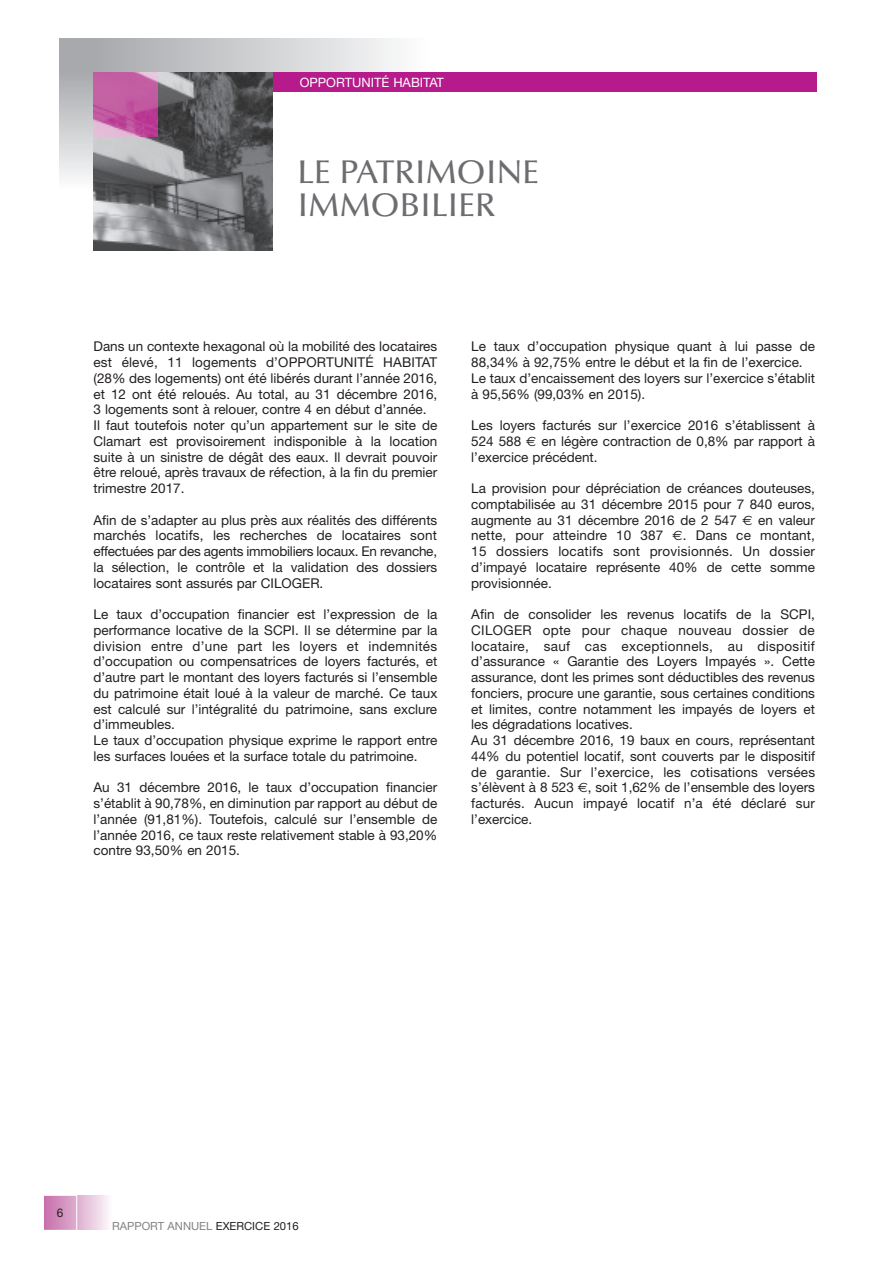
<style>
.page{position:relative;width:893px;height:1263px;background:#fff}
.page>*{position:absolute;margin:0;border:0;box-sizing:border-box;transform-origin:0 0}
.t1{font:500 33px/33px "Optima";color:#6c6d70}
.t2{font:13.5px/15.8px "Helvetica Neue";color:#231f20}
.t3{font:12.9px "Helvetica Neue";color:#fff}
.t4{font:12px "Helvetica Neue";color:#231f20}
.t5{font:11.25px "Helvetica Neue";color:#808285}
.s1{font-family:"Euro Sans"}
.s2{color:#231f20}
</style>
<div class="page">
<div style="left:60px;top:38px;width:34px;height:34px;background:#a8a9ad"></div>
<div style="left:60px;top:95px;width:34px;height:95px;background:#b9babd"></div>
<div style="left:60px;top:102px;width:34px;height:88px;background:#bebfc1"></div>
<div style="left:60px;top:109px;width:34px;height:81px;background:#c2c3c6"></div>
<div style="left:60px;top:116px;width:34px;height:74px;background:#c7c8ca"></div>
<div style="left:60px;top:123px;width:34px;height:67px;background:#cccdcf"></div>
<div style="left:60px;top:130px;width:34px;height:60px;background:#d1d2d4"></div>
<div style="left:60px;top:136px;width:34px;height:54px;background:#d5d6d8"></div>
<div style="left:60px;top:142px;width:34px;height:48px;background:#d9dadc"></div>
<div style="left:60px;top:148px;width:34px;height:42px;background:#dddee0"></div>
<div style="left:60px;top:153px;width:34px;height:37px;background:#e1e2e4"></div>
<div style="left:60px;top:159px;width:34px;height:31px;background:#e5e6e8"></div>
<div style="left:60px;top:163px;width:34px;height:27px;background:#e9eaeb"></div>
<div style="left:60px;top:168px;width:34px;height:22px;background:#ededee"></div>
<div style="left:60px;top:173px;width:34px;height:17px;background:#f0f1f2"></div>
<div style="left:60px;top:177px;width:34px;height:13px;background:#f4f5f5"></div>
<div style="left:60px;top:182px;width:34px;height:8px;background:#f8f8f9"></div>
<hr style="left:60px;top:187px;width:34px;height:3px;background:#fcfcfc">
<div style="left:237px;top:38px;width:194px;height:34px;background:#cbccce"></div>
<div style="left:260px;top:38px;width:171px;height:34px;background:#d1d2d4"></div>
<div style="left:280px;top:38px;width:151px;height:34px;background:#d6d7d9"></div>
<div style="left:297px;top:38px;width:134px;height:34px;background:#dadbdd"></div>
<div style="left:313px;top:38px;width:118px;height:34px;background:#dedfe1"></div>
<div style="left:330px;top:38px;width:101px;height:34px;background:#e2e3e5"></div>
<div style="left:343px;top:38px;width:88px;height:34px;background:#e6e7e9"></div>
<div style="left:356px;top:38px;width:75px;height:34px;background:#eaebec"></div>
<div style="left:369px;top:38px;width:62px;height:34px;background:#eeeeef"></div>
<div style="left:383px;top:38px;width:48px;height:34px;background:#f1f2f3"></div>
<div style="left:396px;top:38px;width:35px;height:34px;background:#f5f5f6"></div>
<div style="left:409px;top:38px;width:22px;height:34px;background:#f9f9f9"></div>
<div style="left:422px;top:38px;width:9px;height:34px;background:#fdfdfd"></div>
<div style="left:272px;top:72px;width:544px;height:19px;background:#b61a8b"></div>
<img style="left:94px;top:72px;width:178px;height:179px">
<img style="left:94px;top:72px;width:63px;height:64px">
<div style="left:53px;top:1196px;width:58px;height:34px;background:#cd81b5"></div>
<div style="left:56px;top:1196px;width:55px;height:34px;background:#cf85b8"></div>
<div style="left:58px;top:1196px;width:53px;height:34px;background:#d089ba"></div>
<div style="left:60px;top:1196px;width:51px;height:34px;background:#d18dbc"></div>
<div style="left:62px;top:1196px;width:49px;height:34px;background:#d392be"></div>
<div style="left:64px;top:1196px;width:47px;height:34px;background:#d496c1"></div>
<div style="left:66px;top:1196px;width:45px;height:34px;background:#d69ac3"></div>
<div style="left:68px;top:1196px;width:43px;height:34px;background:#d79ec5"></div>
<div style="left:71px;top:1196px;width:40px;height:34px;background:#daa3c8"></div>
<div style="left:73px;top:1196px;width:38px;height:34px;background:#dba7cb"></div>
<div style="left:77px;top:1196px;width:34px;height:34px;background:#e5c1da"></div>
<div style="left:78px;top:1196px;width:33px;height:34px;background:#dfb1d1"></div>
<div style="left:80px;top:1196px;width:31px;height:34px;background:#e0b5d4"></div>
<div style="left:82px;top:1196px;width:29px;height:34px;background:#e3bad6"></div>
<div style="left:84px;top:1196px;width:27px;height:34px;background:#e5bfd9"></div>
<div style="left:86px;top:1196px;width:25px;height:34px;background:#e6c3dc"></div>
<div style="left:88px;top:1196px;width:23px;height:34px;background:#e8c8de"></div>
<div style="left:90px;top:1196px;width:21px;height:34px;background:#e9cce1"></div>
<div style="left:92px;top:1196px;width:19px;height:34px;background:#ecd1e4"></div>
<div style="left:95px;top:1196px;width:16px;height:34px;background:#edd6e7"></div>
<div style="left:97px;top:1196px;width:14px;height:34px;background:#efdae9"></div>
<div style="left:99px;top:1196px;width:12px;height:34px;background:#f1dfec"></div>
<div style="left:101px;top:1196px;width:10px;height:34px;background:#f2e3ee"></div>
<div style="left:102px;top:1196px;width:9px;height:34px;background:#f5e7f1"></div>
<div style="left:104px;top:1196px;width:7px;height:34px;background:#f7ecf4"></div>
<div style="left:106px;top:1196px;width:5px;height:34px;background:#f9f0f6"></div>
<hr style="left:108px;top:1196px;width:3px;height:34px;background:#faf5f9">
<hr style="left:110px;top:1196px;width:1px;height:34px;background:#fdfafc">
<div style="left:43px;top:1195px;width:34px;height:36px;border:1px solid #fff"></div>
<p class="t3" style="left:300px;top:78px;width:146px">OPPORTUNITÉ HABITAT</p>
<h1 class="t1" style="left:298px;top:159px;width:243px">LE PATRIMOINE<br>IMMOBILIER</h1>
<p class="t2" style="left:94px;top:340px;width:345px">Dans un contexte hexagonal où la mobilité des locataires est élevé, 11 logements d’OPPORTUNITÉ HABITAT (28% des logements) ont été libérés durant l’année 2016, et 12 ont été reloués. Au total, au 31 décembre 2016, 3 logements sont à relouer, contre 4 en début d’année.<br>Il faut toutefois noter qu’un appartement sur le site de Clamart est provisoirement indisponible à la location suite à un sinistre de dégât des eaux. Il devrait pouvoir être reloué, après travaux de réfection, à la fin du premier trimestre 2017.</p>
<p class="t2" style="left:94px;top:513px;width:345px;text-align:justify">Afin de s’adapter au plus près aux réalités des différents marchés locatifs, les recherches de locataires sont effectuées par des agents immobiliers locaux. En revanche, la sélection, le contrôle et la validation des dossiers locataires sont assurés par CILOGER.</p>
<p class="t2" style="left:94px;top:608px;width:345px">Le taux d’occupation financier est l’expression de la performance locative de la SCPI. Il se détermine par la division entre d’une part les loyers et indemnités d’occupation ou compensatrices de loyers facturés, et d’autre part le montant des loyers facturés si l’ensemble du patrimoine était loué à la valeur de marché. Ce taux est calculé sur l’intégralité du patrimoine, sans exclure d’immeubles.<br>Le taux d’occupation physique exprime le rapport entre les surfaces louées et la surface totale du patrimoine.</p>
<p class="t2" style="left:94px;top:781px;width:345px;text-align:justify">Au 31 décembre 2016, le taux d’occupation financier s’établit à 90,78%, en diminution par rapport au début de l’année (91,81%). Toutefois, calculé sur l’ensemble de l’année 2016, ce taux reste relativement stable à 93,20% contre 93,50% en 2015.</p>
<p class="t2" style="left:471px;top:340px;width:345px">Le taux d’occupation physique quant à lui passe de 88,34% à 92,75% entre le début et la fin de l’exercice.<br>Le taux d’encaissement des loyers sur l’exercice s’établit à 95,56% (99,03% en 2015).</p>
<p class="t2" style="left:471px;top:419px;width:345px;text-align:justify">Les loyers facturés sur l’exercice 2016 s’établissent à 524 588 <span class="s1">€</span> en légère contraction de 0,8% par rapport à l’exercice précédent.</p>
<p class="t2" style="left:471px;top:482px;width:345px;text-align:justify">La provision pour dépréciation de créances douteuses, comptabilisée au 31 décembre 2015 pour 7 840 euros, augmente au 31 décembre 2016 de 2 547 <span class="s1">€</span> en valeur nette, pour atteindre 10 387 <span class="s1">€</span>. Dans ce montant, 15 dossiers locatifs sont provisionnés. Un dossier d’impayé locataire représente 40% de cette somme provisionnée.</p>
<p class="t2" style="left:471px;top:608px;width:345px">Afin de consolider les revenus locatifs de la SCPI, CILOGER opte pour chaque nouveau dossier de locataire, sauf cas exceptionnels, au dispositif d’assurance « Garantie des Loyers Impayés ». Cette assurance, dont les primes sont déductibles des revenus fonciers, procure une garantie, sous certaines conditions et limites, contre notamment les impayés de loyers et les dégradations locatives.<br>Au 31 décembre 2016, 19 baux en cours, représentant 44% du potentiel locatif, sont couverts par le dispositif de garantie. Sur l’exercice, les cotisations versées s’élèvent à 8 523 <span class="s1">€</span>, soit 1,62% de l’ensemble des loyers facturés. Aucun impayé locatif n’a été déclaré sur l’exercice.</p>
<p class="t4" style="left:57px;top:1209px;width:8px">6</p>
<p class="t5" style="left:112px;top:1222px;width:188px">RAPPORT ANNUEL <span class="s2">EXERCICE 2016</span></p>
</div>
